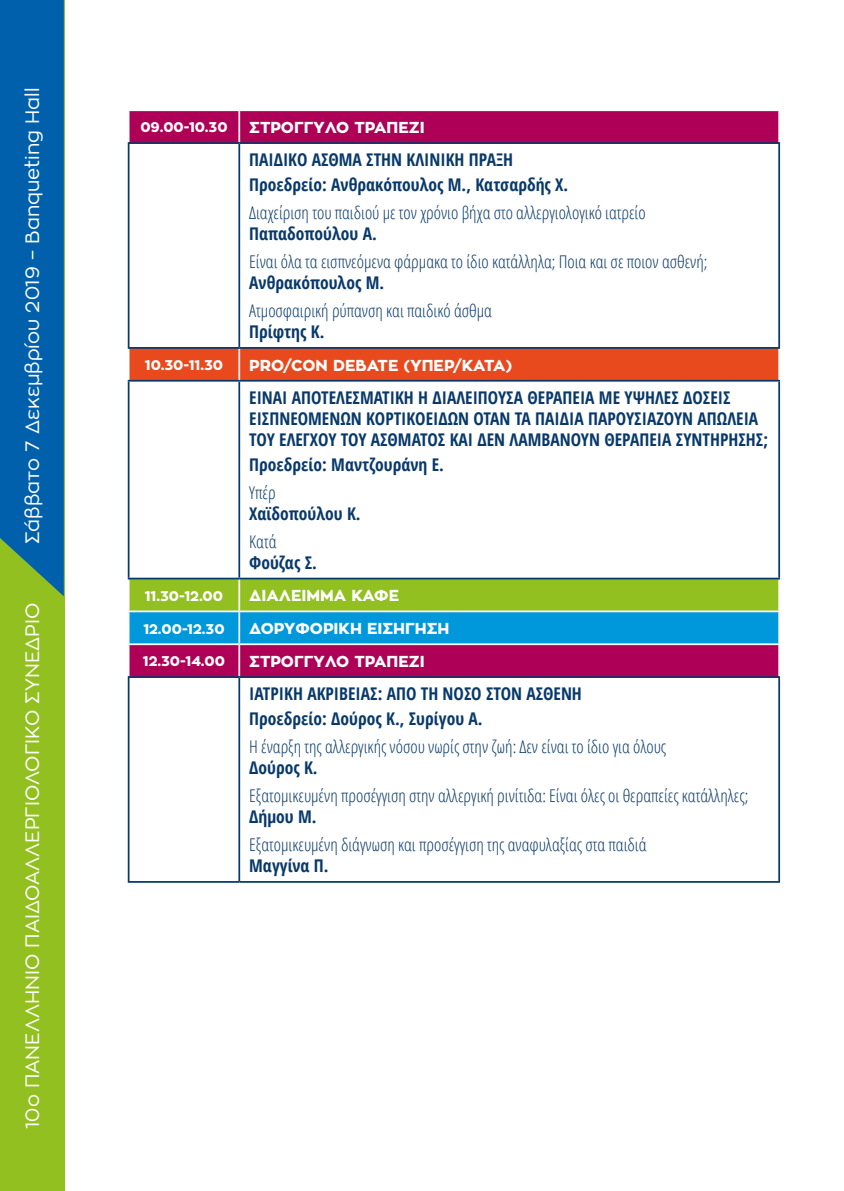
<style>
.page{position:relative;width:844px;height:1191px;background:#fff}
.page>*{position:absolute;margin:0;border:0;box-sizing:border-box;transform-origin:0 0}
.t1{font:19.25px "Zona Pro";color:#fff}
.t2{font:700 condensed 17.5px/24.5px "Open Sans";color:#08396a}
.t3{font:300 condensed 17.5px "Open Sans";color:#08396a}
.t4{font:800 15.75px "Zona Pro";color:#fff}
.t5{font:800 14px "Zona Pro";color:#fff}
</style>
<div class="page">
<div style="left:0;top:0;width:65px;height:1191px;background:#92c020"></div>
<div style="left:0;top:0;width:64px;height:596px;background:#0060ac"></div>
<div style="left:129px;top:111px;width:649px;height:31px;background:#af0057"></div>
<div style="left:129px;top:349px;width:649px;height:31px;background:#e8491d"></div>
<svg style="left:129px;top:579px;width:649px;height:64px;background:#49ab7e"></svg>
<div style="left:129px;top:644px;width:110px;height:33px;background:#af0057"></div>
<div style="left:239px;top:644px;width:540px;height:33px;background:#af0057"></div>
<hr style="left:238px;top:111px;width:2px;height:31px;background:#fff">
<hr style="left:238px;top:645px;width:2px;height:31px;background:#fff">
<hr style="left:238px;top:579px;width:2px;height:31px;background:#fff">
<hr style="left:128px;top:610px;width:111px;height:2px;background:#fff">
<hr style="left:239px;top:610px;width:540px;height:2px;background:#fff">
<hr style="left:238px;top:612px;width:2px;height:31px;background:#fff">
<hr style="left:128px;top:643px;width:111px;height:2px;background:#fff">
<hr style="left:239px;top:643px;width:540px;height:2px;background:#fff">
<hr style="left:778px;top:645px;width:1px;height:31px;background:#fff">
<hr style="left:238px;top:349px;width:2px;height:31px;background:#fff">
<hr style="left:128px;top:142px;width:111px;height:2px;background:#08396a">
<hr style="left:128px;top:144px;width:1px;height:203px;background:#08396a">
<hr style="left:128px;top:347px;width:111px;height:2px;background:#08396a">
<hr style="left:239px;top:142px;width:540px;height:2px;background:#08396a">
<hr style="left:238px;top:144px;width:2px;height:203px;background:#08396a">
<hr style="left:778px;top:144px;width:1px;height:203px;background:#08396a">
<hr style="left:239px;top:347px;width:540px;height:2px;background:#08396a">
<hr style="left:128px;top:380px;width:111px;height:1px;background:#08396a">
<hr style="left:128px;top:381px;width:1px;height:196px;background:#08396a">
<hr style="left:128px;top:577px;width:111px;height:2px;background:#08396a">
<hr style="left:239px;top:380px;width:540px;height:1px;background:#08396a">
<hr style="left:238px;top:381px;width:2px;height:196px;background:#08396a">
<hr style="left:778px;top:381px;width:1px;height:196px;background:#08396a">
<hr style="left:239px;top:577px;width:540px;height:2px;background:#08396a">
<hr style="left:128px;top:676px;width:111px;height:2px;background:#08396a">
<hr style="left:128px;top:678px;width:1px;height:203px;background:#08396a">
<hr style="left:128px;top:881px;width:111px;height:1px;background:#08396a">
<hr style="left:239px;top:676px;width:540px;height:2px;background:#08396a">
<hr style="left:238px;top:678px;width:2px;height:203px;background:#08396a">
<hr style="left:778px;top:678px;width:1px;height:203px;background:#08396a">
<hr style="left:239px;top:881px;width:540px;height:1px;background:#08396a">
<p class="t1" style="left:20px;top:544px;width:458px;rotate:-90deg">Σάββατο 7 Δεκεμβρίου 2019 – Banqueting Hall</p>
<p class="t1" style="left:20px;top:1129px;width:527px;rotate:-90deg">10o ΠΑΝΕΛΛΗΝΙΟ ΠΑΙΔΟΑΛΛΕΡΓΙΟΛΟΓΙΚΟ ΣΥΝΕΔΡΙΟ</p>
<p class="t5" style="left:140px;top:118px;width:89px">09.00-10.30</p>
<p class="t4" style="left:249px;top:117px;width:177px">ΣΤΡΟΓΓΥΛΟ ΤΡΑΠΕΖΙ</p>
<p class="t2" style="left:249px;top:147px;width:320px">ΠΑΙΔΙΚΟ ΑΣΘΜΑ ΣΤΗΝ ΚΛΙΝΙΚΗ ΠΡΑΞΗ<br>Προεδρείο: Ανθρακόπουλος Μ., Κατσαρδής Χ.</p>
<p class="t3" style="left:249px;top:201px;width:398px">Διαχείριση του παιδιού με τον χρόνιο βήχα στο αλλεργιολογικό ιατρείο</p>
<p class="t2" style="left:249px;top:221px;width:129px">Παπαδοπούλου Α.</p>
<p class="t3" style="left:249px;top:250px;width:459px">Είναι όλα τα εισπνεόμενα φάρμακα το ίδιο κατάλληλα; Ποια και σε ποιον ασθενή;</p>
<p class="t2" style="left:249px;top:270px;width:136px">Ανθρακόπουλος Μ.</p>
<p class="t3" style="left:249px;top:299px;width:244px">Ατμοσφαιρική ρύπανση και παιδικό άσθμα</p>
<p class="t2" style="left:249px;top:319px;width:77px">Πρίφτης Κ.</p>
<p class="t5" style="left:145px;top:356px;width:80px">10.30-11.30</p>
<p class="t4" style="left:249px;top:355px;width:264px">PRO/CON DEBATE (ΥΠΕΡ/ΚΑΤΑ)</p>
<p class="t2" style="left:249px;top:387px;width:520px;line-height:21px">ΕΙΝΑΙ ΑΠΟΤΕΛΕΣΜΑΤΙΚΗ Η ΔΙΑΛΕΙΠΟΥΣΑ ΘΕΡΑΠΕΙΑ ΜΕ ΥΨΗΛΕΣ ΔΟΣΕΙΣ<br>ΕΙΣΠΝΕΟΜΕΝΩΝ ΚΟΡΤΙΚΟΕΙΔΩΝ ΟΤΑΝ ΤΑ ΠΑΙΔΙΑ ΠΑΡΟΥΣΙΑΖΟΥΝ ΑΠΩΛΕΙΑ<br>ΤΟΥ ΕΛΕΓΧΟΥ ΤΟΥ ΑΣΘΜΑΤΟΣ ΚΑΙ ΔΕΝ ΛΑΜΒΑΝΟΥΝ ΘΕΡΑΠΕΙΑ ΣΥΝΤΗΡΗΣΗΣ;</p>
<p class="t2" style="left:249px;top:451px;width:196px">Προεδρείο: Μαντζουράνη Ε.</p>
<p class="t3" style="left:249px;top:480px;width:28px">Υπέρ</p>
<p class="t2" style="left:249px;top:500px;width:113px">Χαϊδοπούλου Κ.</p>
<p class="t3" style="left:249px;top:529px;width:29px">Κατά</p>
<p class="t2" style="left:249px;top:549px;width:69px">Φούζας Σ.</p>
<p class="t5" style="left:145px;top:586px;width:80px">11.30-12.00</p>
<p class="t4" style="left:249px;top:585px;width:151px">ΔΙΑΛΕΙΜΜΑ ΚΑΦΕ</p>
<p class="t5" style="left:143px;top:619px;width:83px">12.00-12.30</p>
<p class="t4" style="left:249px;top:618px;width:202px">ΔΟΡΥΦΟΡΙΚΗ ΕΙΣΗΓΗΣΗ</p>
<p class="t5" style="left:143px;top:652px;width:83px">12.30-14.00</p>
<p class="t4" style="left:249px;top:651px;width:177px">ΣΤΡΟΓΓΥΛΟ ΤΡΑΠΕΖΙ</p>
<p class="t2" style="left:249px;top:681px;width:334px">ΙΑΤΡΙΚΗ ΑΚΡΙΒΕΙΑΣ: ΑΠΟ ΤΗ ΝΟΣΟ ΣΤΟΝ ΑΣΘΕΝΗ<br>Προεδρείο: Δούρος Κ., Συρίγου Α.</p>
<p class="t3" style="left:249px;top:734px;width:418px">Η έναρξη της αλλεργικής νόσου νωρίς στην ζωή: Δεν είναι το ίδιο για όλους</p>
<p class="t2" style="left:249px;top:755px;width:70px">Δούρος Κ.</p>
<p class="t3" style="left:249px;top:783px;width:500px">Εξατομικευμένη προσέγγιση στην αλλεργική ρινίτιδα: Είναι όλες οι θεραπείες κατάλληλες;</p>
<p class="t2" style="left:249px;top:804px;width:69px">Δήμου Μ.</p>
<p class="t3" style="left:249px;top:832px;width:398px">Εξατομικευμένη διάγνωση και προσέγγιση της αναφυλαξίας στα παιδιά</p>
<p class="t2" style="left:249px;top:853px;width:81px">Μαγγίνα Π.</p>
</div>
